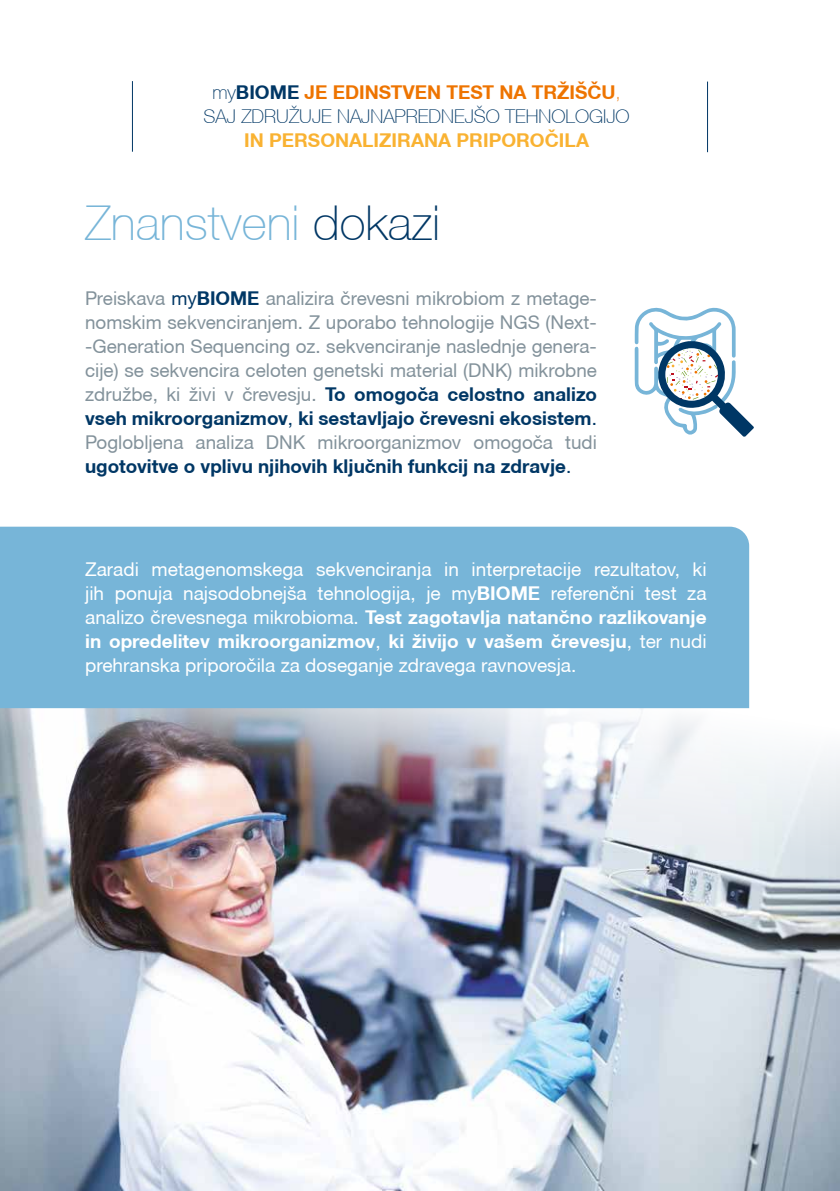
<style>
.page{position:relative;width:840px;height:1191px;background:#fff}
.page>*{position:absolute;margin:0;border:0;box-sizing:border-box;transform-origin:0 0}
.t1{font:100 48px "Helvetica Neue CE";color:#77b5d8}
.t2{font:19px/24px "Helvetica Neue CE";color:#83929b;text-align:justify}
.t3{font:19px/24px "Helvetica Neue CE";color:#fff;text-align:justify}
.t4{font:100 19px/24px "Helvetica Neue CE";color:#003765;text-align:center}
.t5{font:700 19px "Helvetica Neue CE";color:#f9b232}
.s1{font-weight:700}
.s2{font-weight:700;color:#ee7400}
.s3{color:#ee7400}
.s4{color:#003765}
.s5{font-weight:700;color:#003765}
</style>
<div class="page">
<img style="left:0;top:645px;width:839px;height:546px">
<hr style="left:132px;top:81px;width:1px;height:71px;background:#003765">
<hr style="left:706px;top:82px;width:1px;height:70px;background:#003765">
<svg style="left:634px;top:307px;width:119px;height:130px"></svg>
<div style="left:0;top:526px;width:748px;height:182px;background:#77b5d8"></div>
<p class="t4" style="left:203px;top:80px;width:427px">my<span class="s1">BIOME</span> <span class="s2">JE EDINSTVEN TEST NA TRŽIŠČU</span><span class="s3">,<br></span>SAJ ZDRUŽUJE NAJNAPREDNEJŠO TEHNOLOGIJO</p>
<p class="t5" style="left:244px;top:128px;width:346px">IN PERSONALIZIRANA PRIPOROČILA</p>
<h1 class="t1" style="left:85px;top:195px;width:356px">Znanstveni <span class="s4">dokazi</span></h1>
<p class="t2" style="left:85px;top:287px;width:513px">Preiskava <span class="s4">my</span><span class="s5">BIOME</span> analizira črevesni mikrobiom z metage&shy;nomskim sekvenciranjem. Z uporabo tehnologije NGS (Next--Generation Sequencing oz. sekvenciranje naslednje genera&shy;cije) se sekvencira celoten genetski material (DNK) mikrobne zdru-žbe, ki živi v črevesju. <span class="s5">To omogoča celostno analizo vseh mikroorganizmov</span><span class="s4">,</span> <span class="s5">ki sestavljajo črevesni ekosistem</span><span class="s4">.<br></span>Poglobljena analiza DNK mikroorganizmov omogoča tudi <span class="s5">ugotovitve o vplivu njihovih ključnih funkcij na zdravje</span><span class="s4">.</span></p>
<p class="t3" style="left:85px;top:557px;width:622px">Zaradi metagenomskega sekvenciranja in interpretacije rezultatov, ki jih ponuja najsodobnejša tehnologija, je my<span class="s1">BIOME</span> referenčni test za analizo črevesnega mikrobioma. <span class="s1">Test zagotavlja natančno razlikovanje in opredelitev mikroorganizmov</span>, <span class="s1">ki živijo v vašem črevesju</span>, ter nudi prehranska priporočila za doseganje zdravega ravnovesja.</p>
</div>
